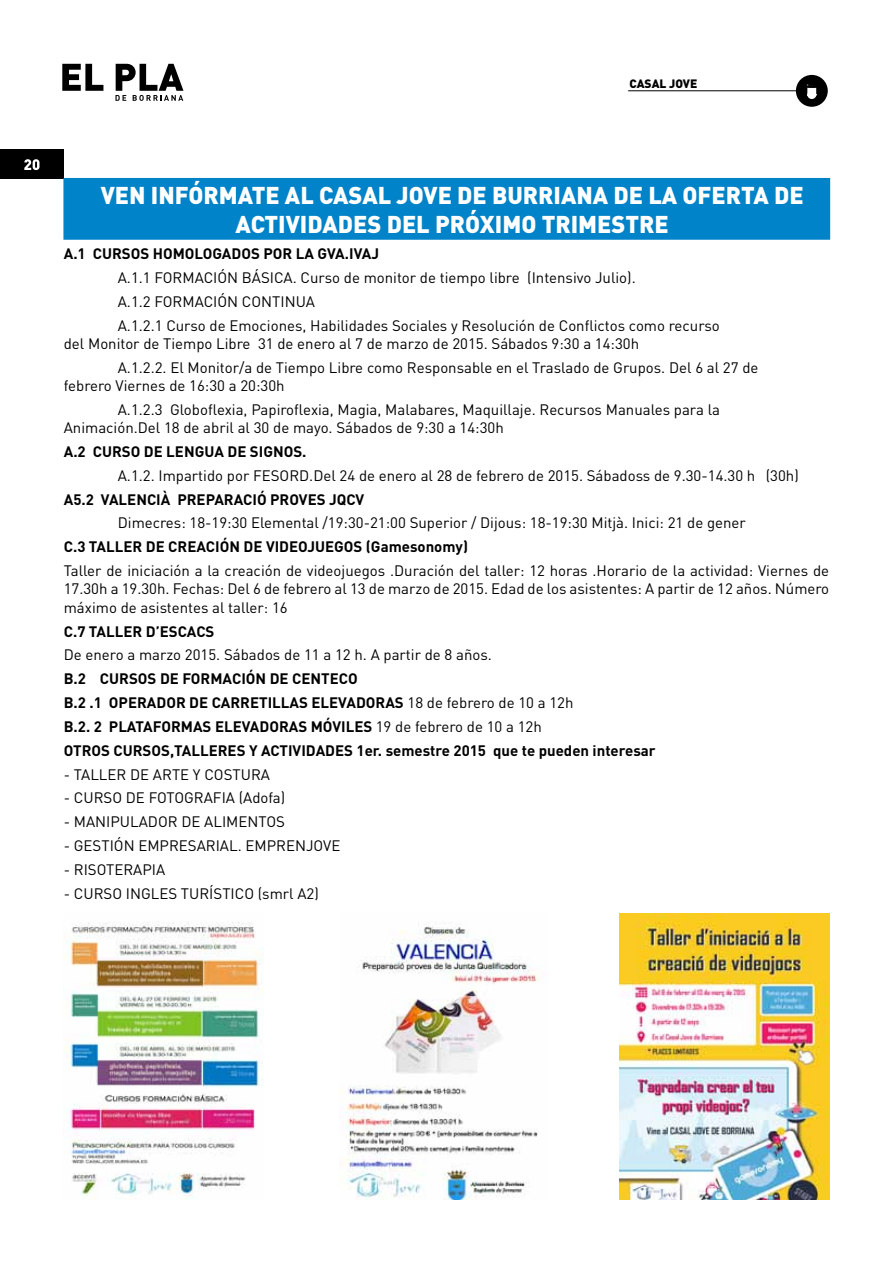
<style>
.page{position:relative;width:893px;height:1263px;background:#fff}
.page>*{position:absolute;margin:0;border:0;box-sizing:border-box;transform-origin:0 0}
.t1{font:900 24px "DIN";color:#fff}
.t2{font:15px/23.9px "DIN";color:#000}
.t3{font:700 15px/23.9px "DIN";color:#000}
.t4{font:900 12px "DIN";color:#000}
.s1{font-weight:400}
</style>
<div class="page">
<div style="left:0;top:149px;width:64px;height:30px;background:#000"></div>
<svg style="left:24px;top:159px;width:15px;height:11px"></svg>
<div style="left:796px;top:75px;width:32px;height:32px;background:#000;border-radius:50%"></div>
<svg style="left:807px;top:84px;width:10px;height:15px"></svg>
<hr style="left:628px;top:90px;width:170px;height:1px;background:#000">
<svg style="left:62px;top:64px;width:121px;height:37px"></svg>
<img style="left:65px;top:922px;width:199px;height:277px">
<img style="left:339px;top:922px;width:200px;height:277px">
<img style="left:620px;top:913px;width:209px;height:286px">
<div style="left:63px;top:178px;width:767px;height:62px;background:#0083c8;border:2px solid #0083c8"></div>
<p class="t4" style="left:630px;top:76px;width:16px">CASAL</p>
<p class="t4" style="left:669px;top:76px;width:15px">JOVE</p>
<h1 class="t1" style="left:101px;top:180px;width:16px">VEN</h1>
<h1 class="t1" style="left:151px;top:180px;width:14px">INFÓ</h1>
<h1 class="t1" style="left:203px;top:180px;width:31px">RMATE</h1>
<h1 class="t1" style="left:285px;top:180px;width:64px">AL CASAL</h1>
<h1 class="t1" style="left:397px;top:180px;width:27px">JOVE</h1>
<h1 class="t1" style="left:457px;top:180px;width:111px">DE BURRIANA</h1>
<h1 class="t1" style="left:614px;top:180px;width:175px">DELAOFERTADE</h1>
<h1 class="t1" style="left:236px;top:208px;width:43px">ACTIVIDADES</h1>
<h1 class="t1" style="left:387px;top:208px;width:15px">DEL</h1>
<h1 class="t1" style="left:435px;top:208px;width:45px">PRÓXIMO</h1>
<h1 class="t1" style="left:542px;top:208px;width:44px">TRIMEST</h1>
<h1 class="t1" style="left:639px;top:208px;width:28px">RE</h1>
<p class="t3" style="left:64px;top:241px;width:317px">A.1 CURSOS HOMOLOGADOS POR LA GVA.IVAJ</p>
<p class="t2" style="left:118px;top:265px;width:604px">A.1.1 FORMACIÓN BÁSICA. Curso de monitor de tiempo libre (Intensivo Julio).<br>A.1.2 FORMACIÓN CONTINUA<br>A.1.2.1 Curso de Emociones, Habilidades Sociales y Resolución de Conflictos como recurso</p>
<p class="t2" style="left:118px;top:331px;width:642px;text-indent:-54px">del Monitor de Tiempo Libre 31 de enero al 7 de marzo de 2015. Sábados 9:30 a 14:30h<br>A.1.2.2. El Monitor/a de Tiempo Libre como Responsable en el Traslado de Grupos. Del 6 al 27 de</p>
<p class="t2" style="left:118px;top:373px;width:604px;text-indent:-54px">febrero Viernes de 16:30 a 20:30h<br>A.1.2.3 Globoflexia, Papiroflexia, Magia, Malabares, Maquillaje. Recursos Manuales para la</p>
<p class="t2" style="left:64px;top:415px;width:442px">Animación.Del 18 de abril al 30 de mayo. Sábados de 9:30 a 14:30h</p>
<p class="t3" style="left:64px;top:439px;width:244px">A.2 CURSO DE LENGUA DE SIGNOS.</p>
<p class="t2" style="left:118px;top:463px;width:683px">A.1.2. Impartido por FESORD.Del 24 de enero al 28 de febrero de 2015. Sábadoss de 9.30-14.30 h (30h)</p>
<p class="t3" style="left:64px;top:487px;width:302px">A5.2 VALENCIÀ PREPARACIÓ PROVES JQCV</p>
<p class="t2" style="left:118px;top:511px;width:629px">Dimecres: 18-19:30 Elemental /19:30-21:00 Superior / Dijous: 18-19:30 Mitjà. Inici: 21 de gener</p>
<p class="t3" style="left:64px;top:534px;width:406px">C.3 TALLER DE CREACIÓN DE VIDEOJUEGOS (Gamesonomy)</p>
<p class="t2" style="left:64px;top:561px;width:767px;line-height:18.3px;text-align:justify">Taller de iniciación a la creación de videojuegos .Duración del taller: 12 horas .Horario de la actividad: Viernes de 17.30h a 19.30h. Fechas: Del 6 de febrero al 13 de marzo de 2015. Edad de los asistentes: A partir de 12 años. Número máximo de asistentes al taller: 16</p>
<p class="t3" style="left:64px;top:619px;width:152px">C.7 TALLER D’ESCACS</p>
<p class="t2" style="left:64px;top:643px;width:430px">De enero a marzo 2015. Sábados de 11 a 12 h. A partir de 8 años.</p>
<p class="t3" style="left:64px;top:666px;width:593px">B.2 CURSOS DE FORMACIÓN DE CENTECO<br>B.2 .1 OPERADOR DE CARRETILLAS ELEVADORAS <span class="s1">18 de febrero de 10 a 12h<br></span>B.2. 2 PLATAFORMAS ELEVADORAS MÓVILES <span class="s1">19 de febrero de 10 a 12h<br></span>OTROS CURSOS,TALLERES Y ACTIVIDADES 1er. semestre 2015 que te pueden interesar</p>
<p class="t2" style="left:64px;top:762px;width:208px">- TALLER DE ARTE Y COSTURA</p>
<p class="t2" style="left:64px;top:786px;width:223px">- CURSO DE FOTOGRAFIA (Adofa)</p>
<p class="t2" style="left:64px;top:809px;width:223px">- MANIPULADOR DE ALIMENTOS</p>
<p class="t2" style="left:64px;top:833px;width:278px">- GESTIÓN EMPRESARIAL. EMPRENJOVE</p>
<p class="t2" style="left:64px;top:857px;width:103px">- RISOTERAPIA</p>
<p class="t2" style="left:64px;top:881px;width:257px">- CURSO INGLES TURÍSTICO (smrl A2)</p>
</div>
